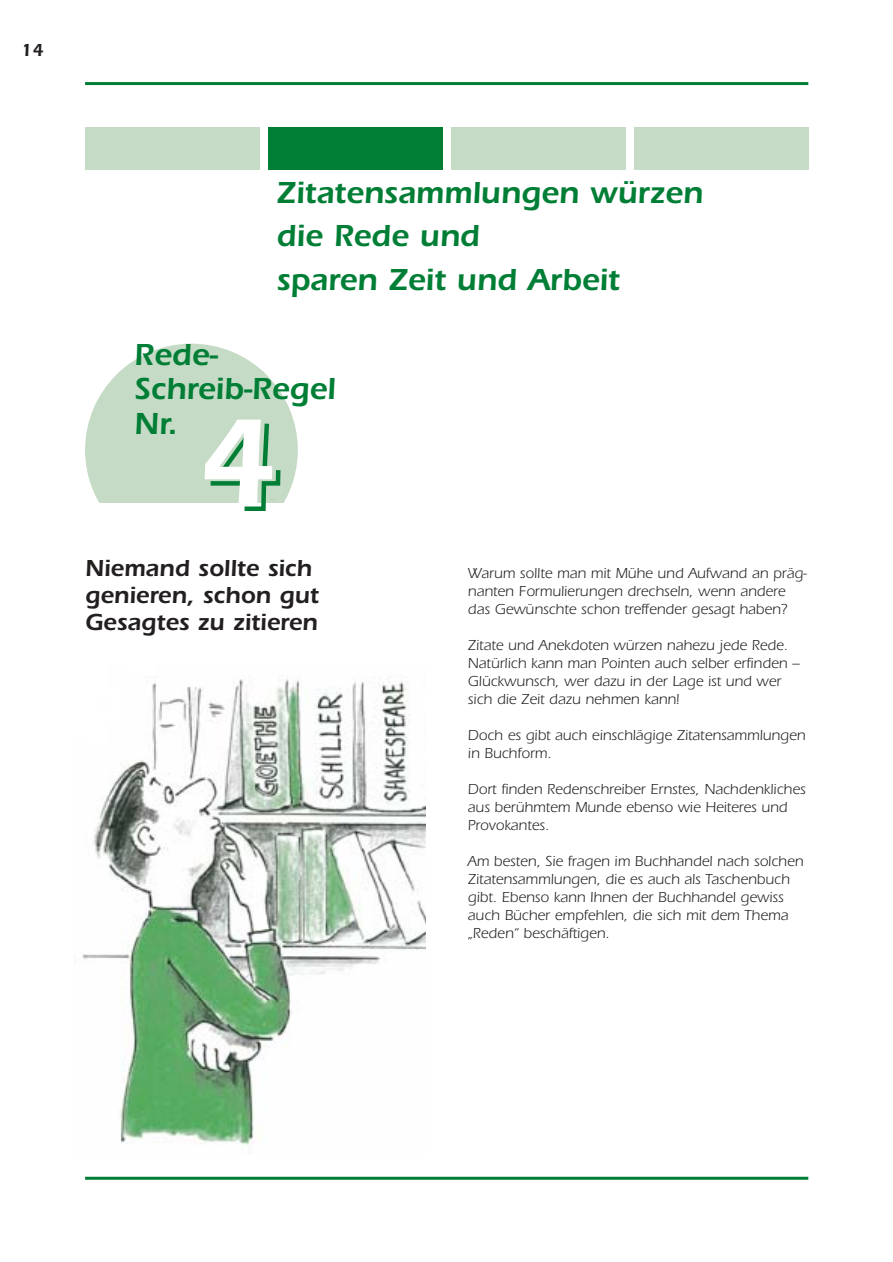
<style>
.page{position:relative;width:893px;height:1262px;background:#fff}
.page>*{position:absolute;margin:0;border:0;box-sizing:border-box;transform-origin:0 0}
.t1{font:600 127.5px "Itc Eras";color:#fff}
.t2{font:600 31.5px/43.5px "Itc Eras";color:#007e35}
.t3{font:600 24px/27px "Itc Eras";color:#231f1f}
.t4{font:600 18px "Itc Eras";color:#231f1f}
.t5{font:15px/18px "Itc Eras";color:#231f1f}
</style>
<div class="page">
<hr style="left:85px;top:82px;width:723px;height:3px;background:#007e35">
<hr style="left:85px;top:1176px;width:723px;height:3px;background:#007e35">
<div style="left:85px;top:128px;width:174px;height:42px;background:#c5dbc6"></div>
<div style="left:268px;top:128px;width:174px;height:42px;background:#007e35"></div>
<div style="left:451px;top:128px;width:174px;height:42px;background:#c5dbc6"></div>
<div style="left:634px;top:128px;width:174px;height:42px;background:#c5dbc6"></div>
<img style="left:75px;top:679px;width:350px;height:466px">
<div style="left:85px;top:344px;width:213px;height:212px;background:#c5dbc6;border-radius:50%"></div>
<div style="left:85px;top:503px;width:213px;height:63px;background:#fff"></div>
<svg style="left:210px;top:423px;width:71px;height:88px"></svg>
<p class="t4" style="left:21px;top:44px;width:24px">14</p>
<h2 class="t2" style="left:276px;top:174px;width:428px">Zitatensammlungen würzen die Rede und<br>sparen Zeit und Arbeit</h2>
<h2 class="t2" style="left:134px;top:340px;width:203px;line-height:34.5px">Rede-<br>Schreib-Regel<br>Nr.</h2>
<h1 class="t1" style="left:197px;top:419px;width:82px">4</h1>
<h3 class="t3" style="left:85px;top:557px;width:235px">Niemand sollte sich genieren, schon gut<br>Gesagtes zu zitieren</h3>
<p class="t5" style="left:468px;top:565px;width:341px">Warum sollte man mit Mühe und Aufwand an präg&shy;nanten Formulierungen drechseln, wenn andere das Gewünschte schon treffender gesagt haben?</p>
<p class="t5" style="left:468px;top:637px;width:333px">Zitate und Anekdoten würzen nahezu jede Rede.<br>Natürlich kann man Pointen auch selber erfinden – Glückwunsch, wer dazu in der Lage ist und wer sich die Zeit dazu nehmen kann!</p>
<p class="t5" style="left:468px;top:727px;width:339px">Doch es gibt auch einschlägige Zitatensammlungen in Buchform.</p>
<p class="t5" style="left:468px;top:781px;width:339px">Dort finden Redenschreiber Ernstes, Nachdenkliches aus berühmtem Munde ebenso wie Heiteres und<br>Provokantes.</p>
<p class="t5" style="left:468px;top:853px;width:337px">Am besten, Sie fragen im Buchhandel nach solchen Zitatensammlungen, die es auch als Taschenbuch gibt. Ebenso kann Ihnen der Buchhandel gewiss auch Bücher empfehlen, die sich mit dem Thema „Reden“ beschäftigen.</p>
</div>
